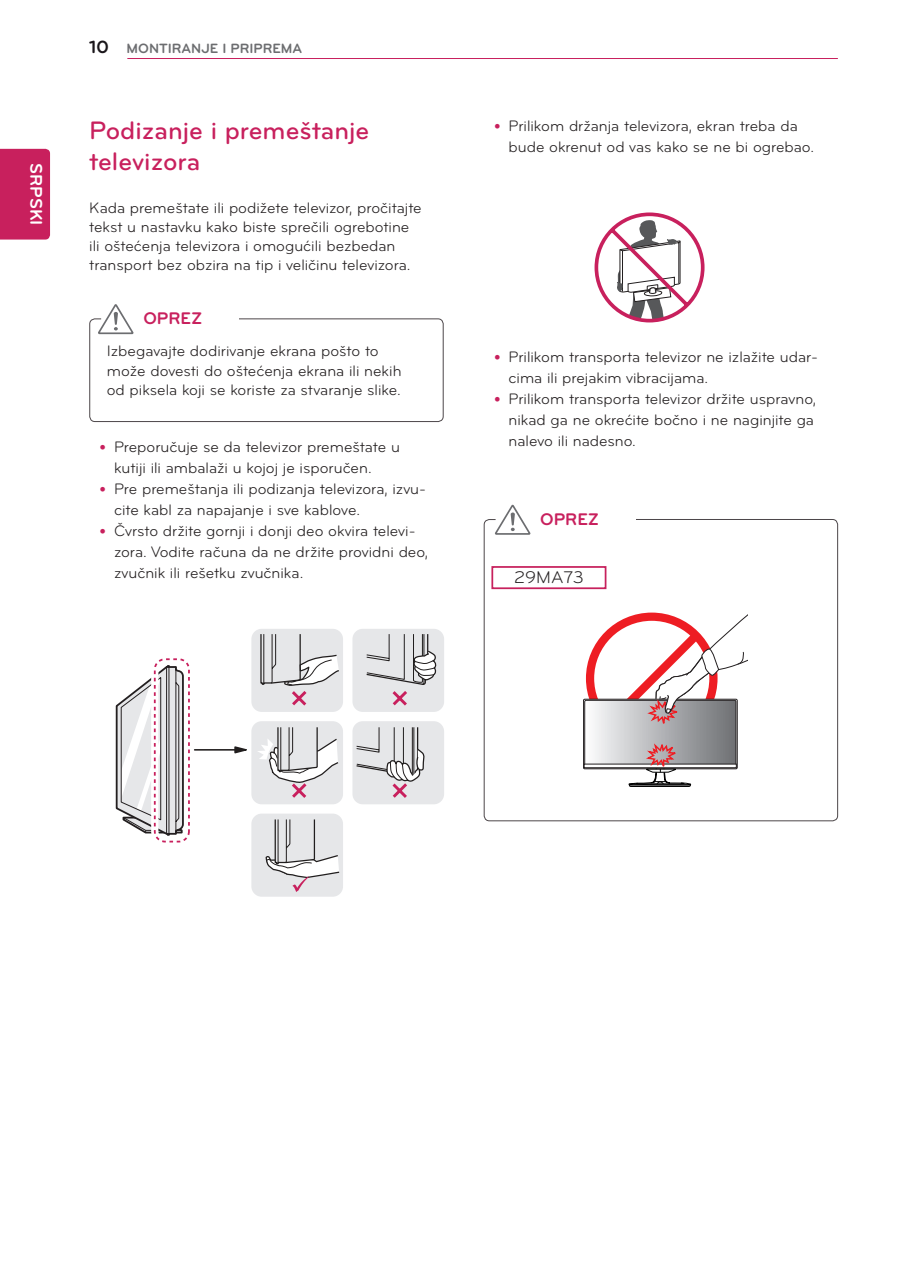
<style>
.page{position:relative;width:903px;height:1275px;background:#fff}
.page>*{position:absolute;margin:0;border:0;box-sizing:border-box;transform-origin:0 0}
.Title-1{font:500 26.25px/31.5px "Bryant LG";color:#c8205d}
.t1{font:700 17.5px "Bryant LG";color:#c8205d}
.t2{font:700 17.5px "Bryant LG";color:#fff}
._1-Title{font:17.5px "Bryant LG";color:#231f20}
.Body-Bullet{font:15.75px/21px "Bryant LG";color:#231f20}
.Body{font:15.75px/18.9px "Bryant LG";color:#231f20}
.t3{font:700 14px "Bryant LG";color:#6c6d70}
.s1{font-size:18.38px;color:#1a161a}
</style>
<div class="page">
<div style="left:0;top:149px;width:50px;height:91px;background:#c8205d"></div>
<hr style="left:127px;top:58px;width:711px;height:1px;background:#c8205d">
<div style="left:89px;top:318px;width:355px;height:104px;border:1px solid #4c4649;border-radius:5px"></div>
<svg style="left:98px;top:304px;width:35px;height:30px"></svg>
<div style="left:133px;top:311px;width:106px;height:16px;background:#fff"></div>
<div style="left:251px;top:721px;width:92px;height:83px;background:#e6e7e9;border-radius:10px"></div>
<div style="left:352px;top:721px;width:92px;height:83px;background:#e6e7e9;border-radius:10px"></div>
<div style="left:251px;top:814px;width:92px;height:83px;background:#e6e7e9;border-radius:10px"></div>
<div style="left:251px;top:629px;width:92px;height:83px;background:#e6e7e9;border-radius:10px"></div>
<div style="left:352px;top:629px;width:92px;height:83px;background:#e6e7e9;border-radius:10px"></div>
<hr style="left:195px;top:749px;width:49px;height:2px;background:#211e1e">
<svg style="left:233px;top:746px;width:14px;height:8px"></svg>
<svg style="left:257px;top:629px;width:179px;height:263px"></svg>
<svg style="left:116px;top:665px;width:68px;height:171px"></svg>
<div style="left:151px;top:656px;width:42px;height:189px;border:7px solid #fff;border-radius:10px"></div>
<div style="left:154px;top:658px;width:36px;height:184px;border:2px dashed #c8205d;border-radius:10px"></div>
<svg style="left:594px;top:212px;width:110px;height:110px"></svg>
<svg style="left:585px;top:612px;width:162px;height:175px"></svg>
<div style="left:484px;top:519px;width:354px;height:302px;border:1px solid #4c4649;border-radius:5px"></div>
<svg style="left:495px;top:505px;width:35px;height:30px"></svg>
<div style="left:530px;top:511px;width:106px;height:16px;background:#fff"></div>
<svg style="left:491px;top:566px;width:116px;height:24px"></svg>
<p class="t2" style="left:47px;top:163px;width:64px;rotate:90deg">SRPSKI</p>
<p class="t3" style="left:89px;top:40px;width:214px"><span class="s1">10</span> MONTIRANJE I PRIPREMA</p>
<p class="Title-1" style="left:89px;top:114px;width:282px">Podizanje i premeštanje televizora</p>
<p class="Body" style="left:89px;top:198px;width:334px">Kada premeštate ili podižete televizor, pročitajte tekst u nastavku kako biste sprečili ogrebotine ili oštećenja televizora i omogućili bezbedan transport bez obzira na tip i veličinu televizora.</p>
<p class="t1" style="left:143px;top:307px;width:60px">OPREZ</p>
<p class="Body" style="left:107px;top:342px;width:296px">Izbegavajte dodirivanje ekrana pošto to može dovesti do oštećenja ekrana ili nekih od piksela koji se koriste za stvaranje slike.</p>
<p class="Body-Bullet" style="left:114px;top:436px;width:287px">Preporučuje se da televizor premeštate u kutiji ili ambalaži u kojoj je isporučen.</p>
<p class="Body-Bullet" style="left:114px;top:478px;width:313px">Pre premeštanja ili podizanja televizora, izvu&shy;cite kabl za napajanje i sve kablove.</p>
<p class="Body-Bullet" style="left:114px;top:520px;width:316px">Čvrsto držite gornji i donji deo okvira televi&shy;zora. Vodite računa da ne držite providni deo, zvučnik ili rešetku zvučnika.</p>
<p class="Body-Bullet" style="left:508px;top:115px;width:307px">Prilikom držanja televizora, ekran treba da bude okrenut od vas kako se ne bi ogrebao.</p>
<p class="Body-Bullet" style="left:508px;top:346px;width:311px">Prilikom transporta televizor ne izlažite udar&shy;cima ili prejakim vibracijama.</p>
<p class="Body-Bullet" style="left:508px;top:388px;width:309px">Prilikom transporta televizor držite uspravno, nikad ga ne okrećite bočno i ne naginjite ga nalevo ili nadesno.</p>
<p class="t1" style="left:540px;top:508px;width:60px">OPREZ</p>
<p class="_1-Title" style="left:514px;top:566px;width:71px">29MA73</p>
</div>
